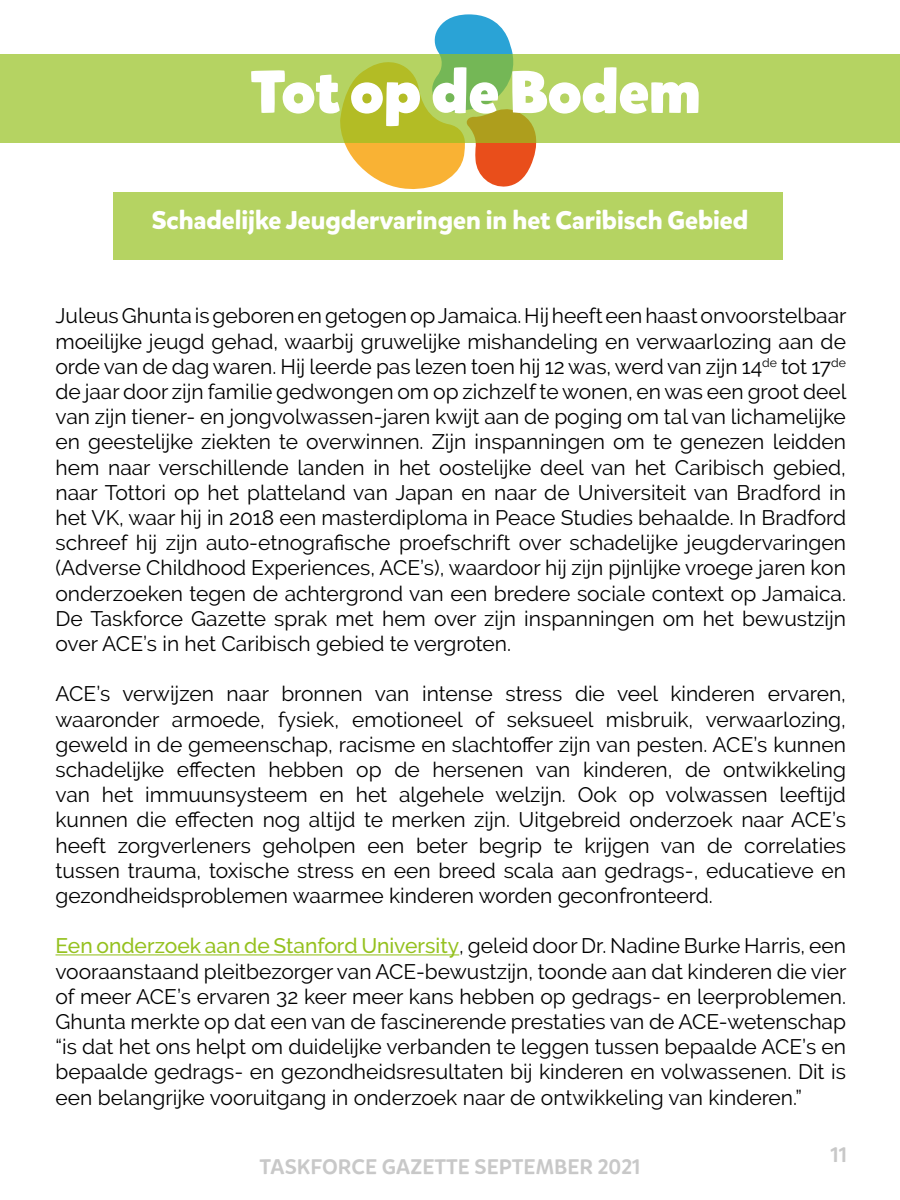
<style>
.page{position:relative;width:900px;height:1200px;background:#fff}
.page>*{position:absolute;margin:0;border:0;box-sizing:border-box;transform-origin:0 0}
.t1{font:900 60px "Mikado";color:#fff}
.t2{font:700 25.5px "Mikado";color:#fff}
.t3{font:21px/25.2px "Raleway";color:#000;text-align:justify}
.t4{font:500 21px "Mikado";color:#c8c8c8}
.s1{font-weight:500;color:#95c11f}
</style>
<div class="page">
<svg style="left:337px;top:14px;width:212px;height:179px"></svg>
<svg style="left:0;top:54px;width:900px;height:88px;background:#b1ce5a"></svg>
<hr style="left:56px;top:954px;width:403px;height:1px;background:#95c11f">
<div style="left:113px;top:193px;width:670px;height:67px;background:#b5d362"></div>
<h1 class="t1" style="left:251px;top:53px;width:452px">Tot op de Bodem</h1>
<p class="t2" style="left:152px;top:204px;width:598px">Schadelijke Jeugdervaringen in het Caribisch Gebied</p>
<p class="t3" style="left:55px;top:303px;width:793px">Juleus Ghunta is geboren en getogen op Jamaica. Hij heeft een haast onvoorstelbaar moeilijke jeugd gehad, waarbij gruwelijke mishandeling en verwaarlozing aan de orde van de dag waren. Hij leerde pas lezen toen hij 12 was, werd van zijn 14<sup>de</sup> tot 17<sup>de </sup>de jaar door zijn familie gedwongen om op zichzelf te wonen, en was een groot deel van zijn tiener- en jongvolwassen-jaren kwijt aan de poging om tal van lichamelijke en geestelijke ziekten te overwinnen. Zijn inspanningen om te genezen leidden hem naar verschillende landen in het oostelijke deel van het Caribisch gebied, naar Tottori op het platteland van Japan en naar de Universiteit van Bradford in het VK, waar hij in 2018 een masterdiploma in Peace Studies behaalde. In Bradford schreef hij zijn auto-etnografische proefschrift over schadelijke jeugdervaringen (Adverse Childhood Experiences, ACE’s), waardoor hij zijn pijnlijke vroege jaren kon onderzoeken tegen de achtergrond van een bredere sociale context op Jamaica.<br>De Taskforce Gazette sprak met hem over zijn inspanningen om het bewustzijn over ACE’s in het Caribisch gebied te vergroten.</p>
<p class="t3" style="left:55px;top:681px;width:792px">ACE’s verwijzen naar bronnen van intense stress die veel kinderen ervaren, waaronder armoede, fysiek, emotioneel of seksueel misbruik, verwaarlozing, geweld in de gemeenschap, racisme en slachtoffer zijn van pesten. ACE’s kunnen schadelijke effecten hebben op de hersenen van kinderen, de ontwikkeling van het immuunsysteem en het algehele welzijn. Ook op volwassen leeftijd kunnen die effecten nog altijd te merken zijn. Uitgebreid onderzoek naar ACE’s heeft zorgverleners geholpen een beter begrip te krijgen van de correlaties tussen trauma, toxische stress en een breed scala aan gedrags-, educatieve en gezondheidsproblemen waarmee kinderen worden geconfronteerd.</p>
<p class="t3" style="left:55px;top:933px;width:792px"><span class="s1">Een onderzoek aan de Stanford University</span>, geleid door Dr. Nadine Burke Harris, een vooraanstaand pleitbezorger van ACE-bewustzijn, toonde aan dat kinderen die vier of meer ACE’s ervaren 32 keer meer kans hebben op gedrags- en leerproblemen.<br>Ghunta merkte op dat een van de fascinerende prestaties van de ACE-wetenschap “is dat het ons helpt om duidelijke verbanden te leggen tussen bepaalde ACE’s en bepaalde gedrags- en gezondheidsresultaten bij kinderen en volwassenen. Dit is een belangrijke vooruitgang in onderzoek naar de ontwikkeling van kinderen.”</p>
<p class="t4" style="left:260px;top:1154px;width:382px">TASKFORCE GAZETTE SEPTEMBER 2021</p>
<p class="t4" style="left:831px;top:1142px;width:18px">11</p>
</div>
